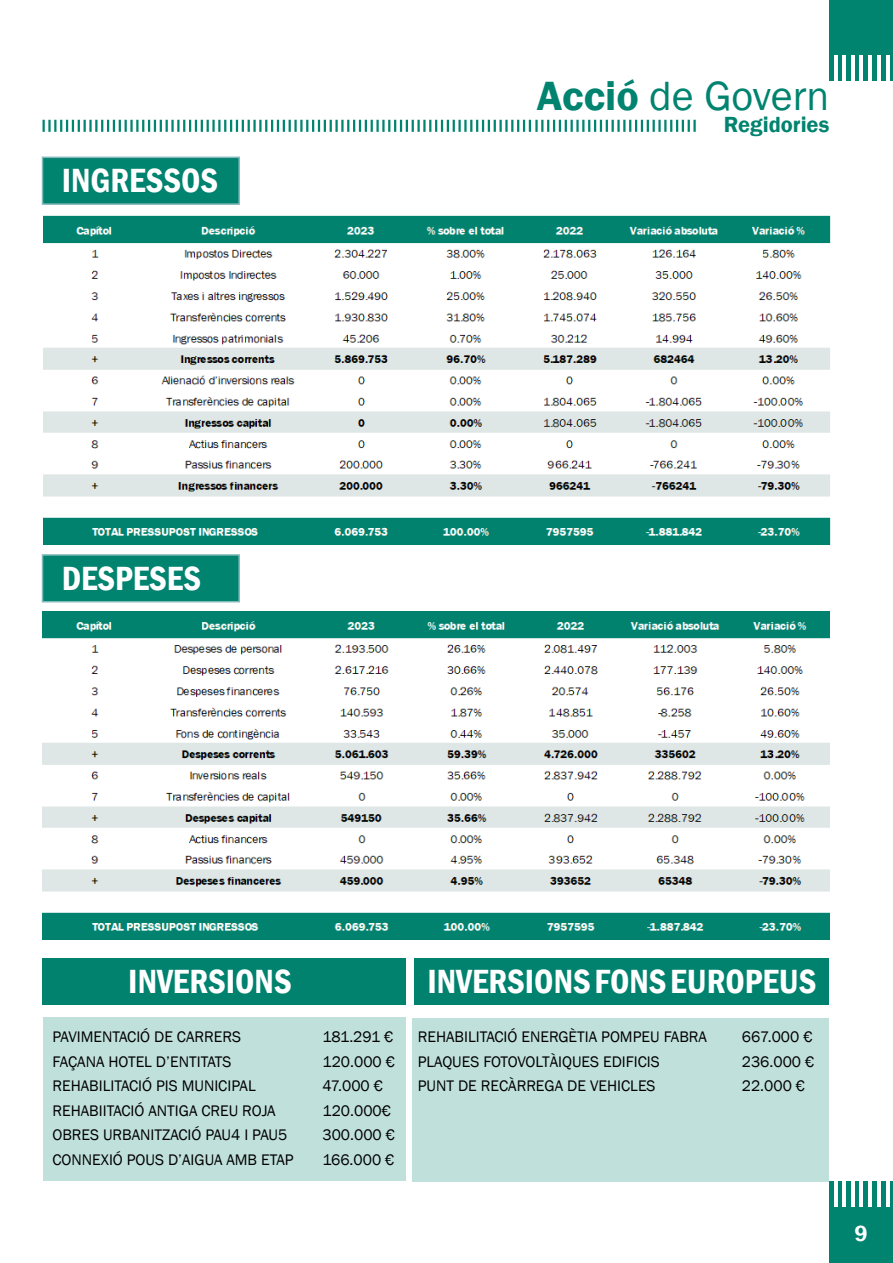
<style>
.page{position:relative;width:893px;height:1263px;background:#fff}
.page>*{position:absolute;margin:0;border:0;box-sizing:border-box;transform-origin:0 0}
.t1{font:42px "Franklin Gothic";color:#00836f}
.t2{font:600 condensed 34.5px "Franklin Gothic";color:#fff}
.t3{font:600 22.5px "Franklin Gothic";color:#00836f}
.t4{font:600 22.5px "Franklin Gothic";color:#fff}
.t5{font:15.75px "Franklin Gothic";color:#000}
.s1{font-weight:600}
</style>
<div class="page">
<div style="left:829px;top:1181px;width:64px;height:82px;background:#00836f"></div>
<hr style="left:834px;top:1181px;width:4px;height:26px;background:#fff">
<hr style="left:842px;top:1181px;width:4px;height:26px;background:#fff">
<hr style="left:851px;top:1181px;width:4px;height:26px;background:#fff">
<hr style="left:859px;top:1181px;width:4px;height:26px;background:#fff">
<hr style="left:868px;top:1181px;width:4px;height:26px;background:#fff">
<hr style="left:877px;top:1181px;width:4px;height:26px;background:#fff">
<hr style="left:886px;top:1181px;width:4px;height:26px;background:#fff">
<div style="left:829px;top:0;width:64px;height:81px;background:#00836f"></div>
<hr style="left:834px;top:55px;width:4px;height:26px;background:#fff">
<hr style="left:842px;top:55px;width:4px;height:26px;background:#fff">
<hr style="left:851px;top:55px;width:4px;height:26px;background:#fff">
<hr style="left:859px;top:55px;width:4px;height:26px;background:#fff">
<hr style="left:868px;top:55px;width:4px;height:26px;background:#fff">
<hr style="left:877px;top:55px;width:4px;height:26px;background:#fff">
<hr style="left:886px;top:55px;width:4px;height:26px;background:#fff">
<svg style="left:43px;top:120px;width:653px;height:12px"></svg>
<div style="left:42px;top:157px;width:198px;height:48px;background:#00836f;border:2px solid #82b9ba"></div>
<div style="left:42px;top:554px;width:198px;height:48px;background:#00836f;border:2px solid #82b9ba"></div>
<div style="left:43px;top:958px;width:363px;height:47px;background:#01826e"></div>
<div style="left:43px;top:1017px;width:363px;height:163px;background:#c0e0db"></div>
<div style="left:412px;top:1018px;width:417px;height:163px;background:#c0e0db"></div>
<div style="left:415px;top:958px;width:414px;height:47px;background:#01826e"></div>
<img style="left:44px;top:216px;width:786px;height:328px">
<img style="left:43px;top:611px;width:786px;height:329px">
<h2 class="t2" style="left:62px;top:158px;width:158px">INGRESSOS</h2>
<h2 class="t2" style="left:62px;top:555px;width:141px">DESPESES</h2>
<h1 class="t1" style="left:537px;top:70px;width:294px"><span class="s1">Acció</span> de Govern</h1>
<h3 class="t3" style="left:724px;top:110px;width:107px">Regidories</h3>
<h2 class="t2" style="left:128px;top:958px;width:165px">INVERSIONS</h2>
<p class="t5" style="left:52px;top:1027px;width:190px">PAVIMENTACIÓ DE CARRERS</p>
<p class="t5" style="left:322px;top:1027px;width:73px">181.291 €</p>
<p class="t5" style="left:52px;top:1052px;width:180px">FAÇANA HOTEL D’ENTITATS</p>
<p class="t5" style="left:322px;top:1052px;width:74px">120.000 €</p>
<p class="t5" style="left:52px;top:1076px;width:205px">REHABILITACIÓ PIS MUNICIPAL</p>
<p class="t5" style="left:322px;top:1076px;width:62px">47.000 €</p>
<p class="t5" style="left:52px;top:1101px;width:225px">REHABIITACIÓ ANTIGA CREU ROJA</p>
<p class="t5" style="left:322px;top:1101px;width:70px">120.000€</p>
<p class="t5" style="left:52px;top:1125px;width:236px">OBRES URBANITZACIÓ PAU4 I PAU5</p>
<p class="t5" style="left:322px;top:1125px;width:74px">300.000 €</p>
<p class="t5" style="left:52px;top:1150px;width:243px">CONNEXIÓ POUS D’AIGUA AMB ETAP</p>
<p class="t5" style="left:322px;top:1150px;width:73px">166.000 €</p>
<h2 class="t2" style="left:427px;top:958px;width:391px">INVERSIONS FONS EUROPEUS</h2>
<p class="t5" style="left:418px;top:1027px;width:291px">REHABILITACIÓ ENERGÈTIA POMPEU FABRA</p>
<p class="t5" style="left:742px;top:1027px;width:72px">667.000 €</p>
<p class="t5" style="left:418px;top:1052px;width:244px">PLAQUES FOTOVOLTÀIQUES EDIFICIS</p>
<p class="t5" style="left:742px;top:1052px;width:74px">236.000 €</p>
<p class="t5" style="left:418px;top:1076px;width:239px">PUNT DE RECÀRREGA DE VEHICLES</p>
<p class="t5" style="left:742px;top:1076px;width:65px">22.000 €</p>
<h3 class="t4" style="left:854px;top:1220px;width:15px">9</h3>
</div>
